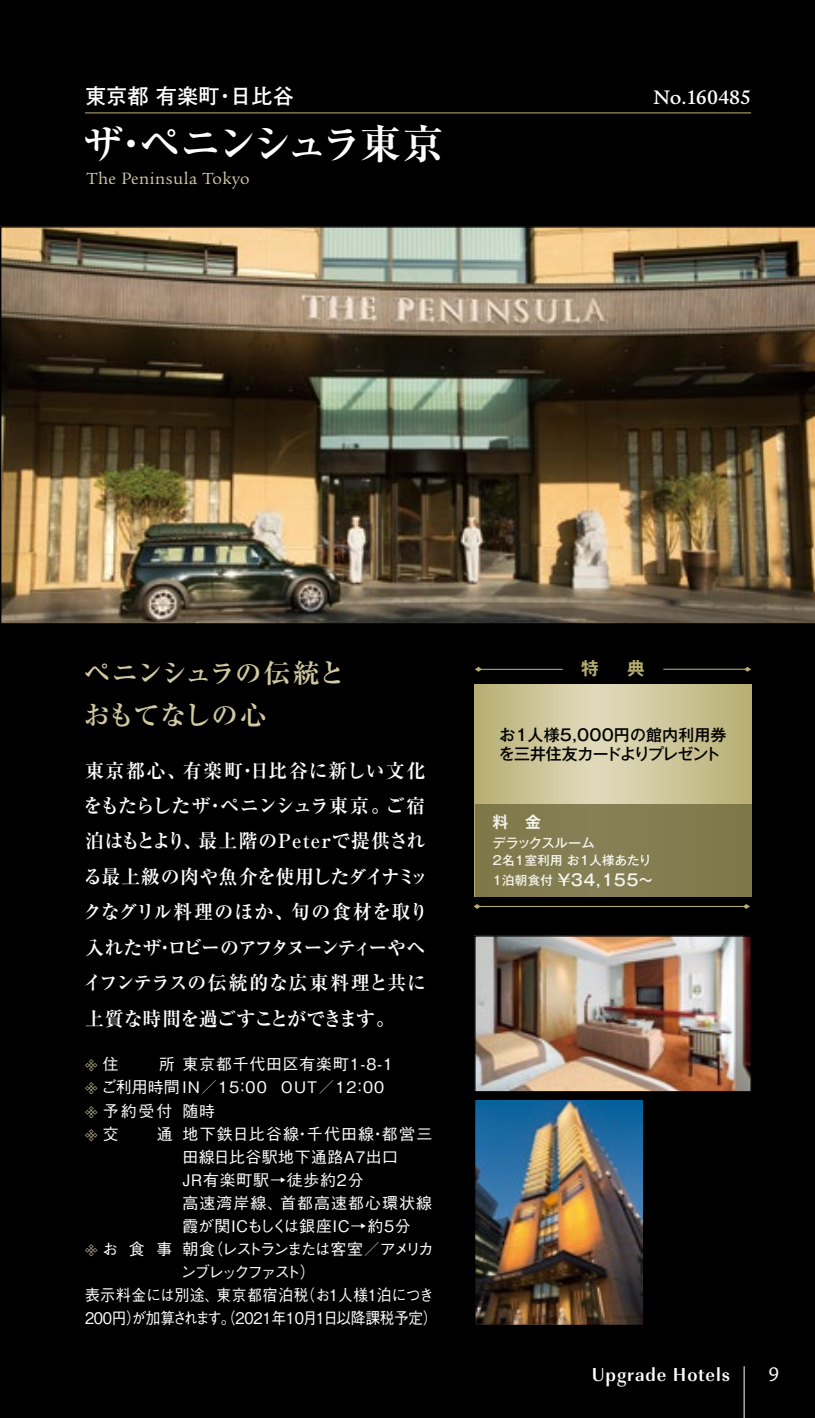
<style>
.page{position:relative;width:815px;height:1418px;background:#fff}
.page>*{position:absolute;margin:0;border:0;box-sizing:border-box;transform-origin:0 0}
.t1{font:700 40.75px "Ryumin Pro";letter-spacing:-.115em;color:#fff}
.t2{font:700 26.5px/42.5px "Ryumin Pro";letter-spacing:-.03em;color:#cfc8a1}
.t3{font:700 21.25px "Futo Go B101 Pro";color:#fff}
.t4{font:500 21.25px "Legacy Ser ITC";color:#fff}
.t5{font:21.25px "Legacy San ITC";color:#fff}
.t6{font:700 19.5px/35.5px "Ryumin Pro";letter-spacing:.005em;color:#fff}
.t7{font:700 19.5px "URW Imperial T";letter-spacing:.05em;color:#fff;scale:.95 1}
.t8{font:17.75px "Legacy Ser ITC";letter-spacing:.025em;color:#d2cda8}
.t9{font:700 17.75px "Gothic MB101 Pro De";color:#b5ad71}
.t10{font:500 16px/23px "Gothic BBB Pro";letter-spacing:.05em;color:#fff}
.t11{font:500 16px "Gothic BBB Pro";letter-spacing:-.02em;color:#fff;scale:.92 1}
.t12{font:500 16px/19.5px "Gothic MB101 Pro";color:#000}
.t13{font:500 16px "Gothic BBB Pro";letter-spacing:.03em;color:#fff;scale:.92 1}
.t14{font:500 16px "Gothic BBB Pro";letter-spacing:.07em;color:#fff}
.t15{font:500 16px "Gothic BBB Pro";letter-spacing:-.135em;color:#fff}
.t16{font:500 16px "Gothic MB101 Pro";color:#fff}
.t17{font:500 16px "Gothic BBB Pro";letter-spacing:-.15em;color:#fff}
.t18{font:500 16px "Gothic BBB Pro";letter-spacing:.03em;color:#fff}
.t19{font:700 16px "Gothic MB101 Pro De";color:#fff}
.t20{font:500 13.25px "Gothic MB101 Pro";letter-spacing:-.02em;color:#fff}
.t21{font:500 12.5px "Gothic MB101 Pro";letter-spacing:.025em;color:#fff}
.s1{font-size:12.5px;color:#cfc8a1}
.s2{font-size:12.5px}
</style>
<div class="page">
<div style="left:0;top:0;width:815px;height:1417px;background:#000"></div>
<hr style="left:85px;top:112px;width:666px;height:1px;background:#b5ad71">
<img style="left:0;top:226px;width:815px;height:398px">
<svg style="left:475px;top:684px;width:276px;height:120px;background:#ccc597"></svg>
<div style="left:475px;top:804px;width:276px;height:93px;background:#827c50"></div>
<hr style="left:477px;top:906px;width:270px;height:1px;background:#b5ad71">
<svg style="left:474px;top:904px;width:6px;height:5px"></svg>
<svg style="left:743px;top:904px;width:7px;height:5px"></svg>
<hr style="left:663px;top:668px;width:85px;height:1px;background:#b5ad71">
<svg style="left:744px;top:667px;width:7px;height:4px"></svg>
<hr style="left:478px;top:668px;width:85px;height:2px;background:#b5ad71">
<svg style="left:475px;top:667px;width:7px;height:4px"></svg>
<img style="left:476px;top:1100px;width:166px;height:224px">
<div style="left:474px;top:1098px;width:170px;height:228px;border:1px solid #000"></div>
<img style="left:476px;top:937px;width:274px;height:153px">
<div style="left:474px;top:935px;width:278px;height:157px;border:1px solid #000"></div>
<hr style="left:744px;top:1366px;width:1px;height:51px;background:#fff">
<p class="t3" style="left:85px;top:79px;width:211px">東京都 有楽町・日比谷</p>
<p class="t4" style="left:654px;top:85px;width:99px">No.160485</p>
<h1 class="t1" style="left:83px;top:111px;width:363px">ザ・ペニンシュラ東京</h1>
<p class="t8" style="left:86px;top:168px;width:165px">The Peninsula Tokyo</p>
<h2 class="t2" style="left:84px;top:649px;width:263px">ペニンシュラの伝統とおもてなしの心</h2>
<p class="t6" style="left:83px;top:751px;width:347px">東京都心、有楽町・日比谷に新しい文化をもたらしたザ・ペニンシュラ東京。ご宿泊はもとより、最上階のPeterで提供される最上級の肉や魚介を使用したダイナミックなグリル料理のほか、旬の食材を取り入れたザ・ロビーのアフタヌーンティーやヘイフンテラスの伝統的な広東料理と共に上質な時間を過ごすことができます。</p>
<p class="t10" style="left:85px;top:1050px;width:310px"><span class="s1">❖</span> 住　　 所東京都千代田区有楽町1-8-1</p>
<p class="t14" style="left:85px;top:1074px;width:301px"><span class="s1">❖</span> ご利用時間 IN／15：00 OUT／12：00</p>
<p class="t18" style="left:85px;top:1097px;width:132px"><span class="s1">❖</span> 予約受付 随時</p>
<p class="t10" style="left:182px;top:1120px;width:251px;text-indent:-97px"><span class="s1">❖</span> 交　　 通 地下鉄日比谷線・千代田線・都営三田線日比谷駅地下通路A7出口<br>JR有楽町駅→徒歩約2分<br>高速湾岸線、首都高速都心環状線霞が関ICもしくは銀座IC→約5分</p>
<p class="t15" style="left:85px;top:1235px;width:350px"><span class="s1">❖</span> お 食 事 朝食（レストランまたは客室／アメリカ</p>
<p class="t17" style="left:181px;top:1258px;width:137px">ンブレックファスト）</p>
<p class="t13" style="left:85px;top:1281px;width:381px">表示料金には別途、東京都宿泊税（お1人様1泊につき</p>
<p class="t11" style="left:85px;top:1304px;width:385px">200円）が加算されます。（2021年10月1日以降課税予定）</p>
<p class="t9" style="left:581px;top:653px;width:65px">特　典</p>
<p class="t12" style="left:499px;top:723px;width:229px">お1人様5,000円の館内利用券を三井住友カードよりプレゼント</p>
<p class="t19" style="left:493px;top:808px;width:50px">料　金</p>
<p class="t20" style="left:493px;top:832px;width:104px">デラックスルーム</p>
<p class="t21" style="left:493px;top:850px;width:160px">2名1室利用 お1人様あたり</p>
<p class="t16" style="left:493px;top:866px;width:163px"><span class="s2">1泊朝食付</span> ￥34,155〜</p>
<p class="t7" style="left:592px;top:1363px;width:147px">Upgrade Hotels</p>
<p class="t5" style="left:768px;top:1362px;width:13px">9</p>
</div>
